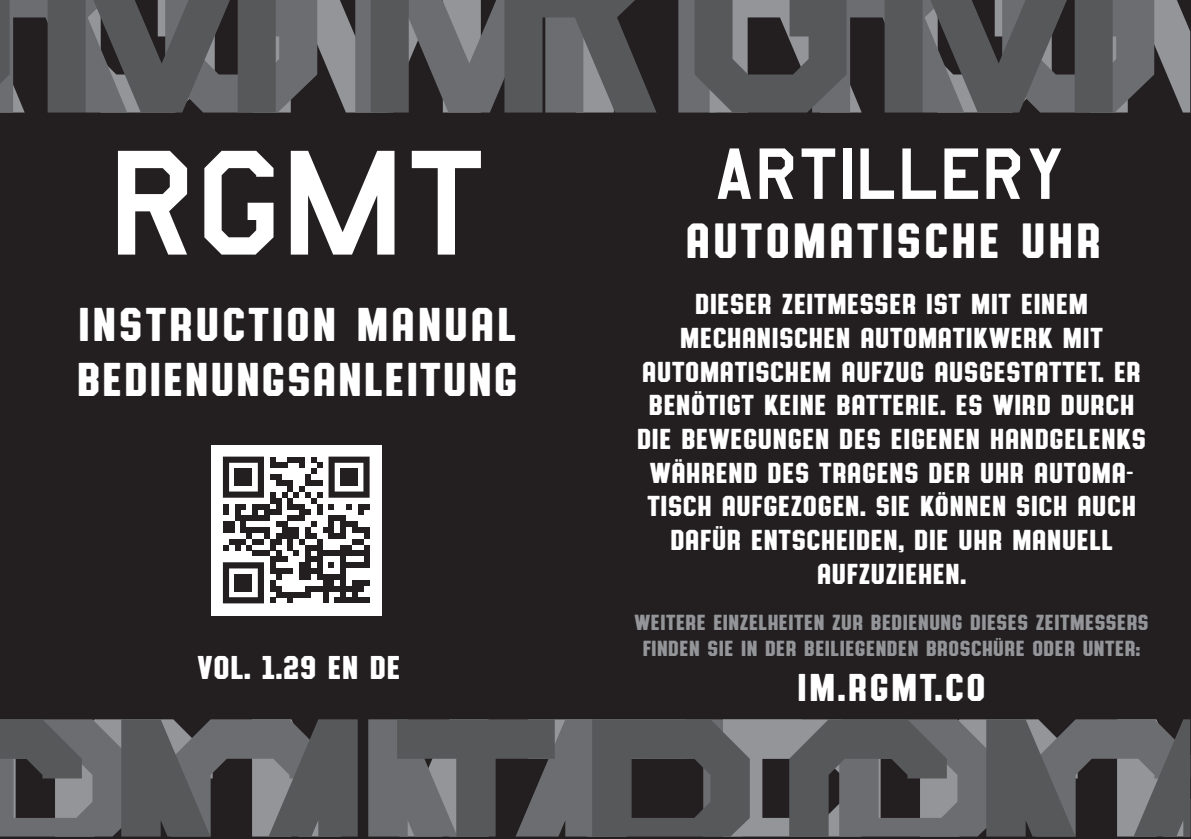
<style>
.page{position:relative;width:1191px;height:839px;background:#fff}
.page>*{position:absolute;margin:0;border:0;box-sizing:border-box;transform-origin:0 0}
.t1{font:84px "Amarillo USAF";color:#fff}
.t2{font:48px "Authority Rounded";letter-spacing:.07em;color:#fff}
.t3{font:46px/55.2px "Authority Rounded";letter-spacing:.05em;color:#fff}
.t4{font:37.6px "Authority Rounded";letter-spacing:.07em;color:#fff}
.t5{font:32px "Authority Rounded";letter-spacing:.025em;color:#fff}
.t6{font:28px/33.6px "Authority Rounded";letter-spacing:.025em;color:#fff;text-align:center}
.t7{font:21.2px/25.6px "Authority Rounded";letter-spacing:.025em;color:#939598;text-align:center}
</style>
<div class="page">
<div style="left:0;top:0;width:1190px;height:837px;background:#231f20"></div>
<div style="left:555px;top:719px;width:37px;height:117px;background:#6c6d70"></div>
<svg style="left:0;top:719px;width:555px;height:117px;background:#5b5b5e"></svg>
<svg style="left:592px;top:719px;width:598px;height:117px;fill:#57585a"></svg>
<svg style="left:409px;top:0;width:95px;height:112px;fill:#6c6d70"></svg>
<svg style="left:0;top:0;width:409px;height:112px;fill:#57585a"></svg>
<svg style="left:1154px;top:0;width:36px;height:112px;fill:#939598"></svg>
<svg style="left:1112px;top:0;width:42px;height:112px;background:#626365"></svg>
<svg style="left:504px;top:0;width:608px;height:112px;fill:#57585a"></svg>
<svg style="left:118px;top:151px;width:69px;height:103px"></svg>
<svg style="left:204px;top:151px;width:69px;height:103px"></svg>
<svg style="left:291px;top:151px;width:103px;height:103px"></svg>
<svg style="left:412px;top:151px;width:69px;height:103px"></svg>
<div style="left:211px;top:444px;width:170px;height:171px;background:#fff"></div>
<svg style="left:223px;top:456px;width:146px;height:147px"></svg>
<div style="left:235px;top:468px;width:17px;height:18px;background:#231f20"></div>
<div style="left:340px;top:468px;width:18px;height:18px;background:#231f20"></div>
<div style="left:235px;top:573px;width:17px;height:18px;background:#231f20"></div>
<h3 class="t3" style="left:77px;top:296px;width:442px">INSTRUCTION MANUAL<br>BEDIENUNGSANLEITUNG</h3>
<p class="t5" style="left:198px;top:649px;width:204px">VOL. 1.29 EN DE</p>
<h1 class="t1" style="left:713px;top:132px;width:354px">ARTILLERY</h1>
<h2 class="t2" style="left:686px;top:214px;width:416px">AUTOMATISCHE UHR</h2>
<p class="t6" style="left:637px;top:287px;width:510px">DIESER ZEITMESSER IST MIT EINEM MECHANISCHEN AUTOMATIKWERK MIT AUTOMATISCHEM AUFZUG AUSGESTATTET. ER BENÖTIGT KEINE BATTERIE. ES WIRD DURCH DIE BEWEGUNGEN DES EIGENEN HANDGELENKS WÄHREND DES TRAGENS DER UHR AUTOMA-TISCH AUFGEZOGEN. SIE KÖNNEN SICH AUCH DAFÜR ENTSCHEIDEN, DIE UHR MANUELL AUFZUZIEHEN.</p>
<p class="t7" style="left:634px;top:609px;width:516px">WEITERE EINZELHEITEN ZUR BEDIENUNG DIESES ZEITMESSERS<br>FINDEN SIE IN DER BEILIEGENDEN BROSCHÜRE ODER UNTER:</p>
<h3 class="t4" style="left:797px;top:666px;width:189px">IM.RGMT.CO</h3>
</div>
